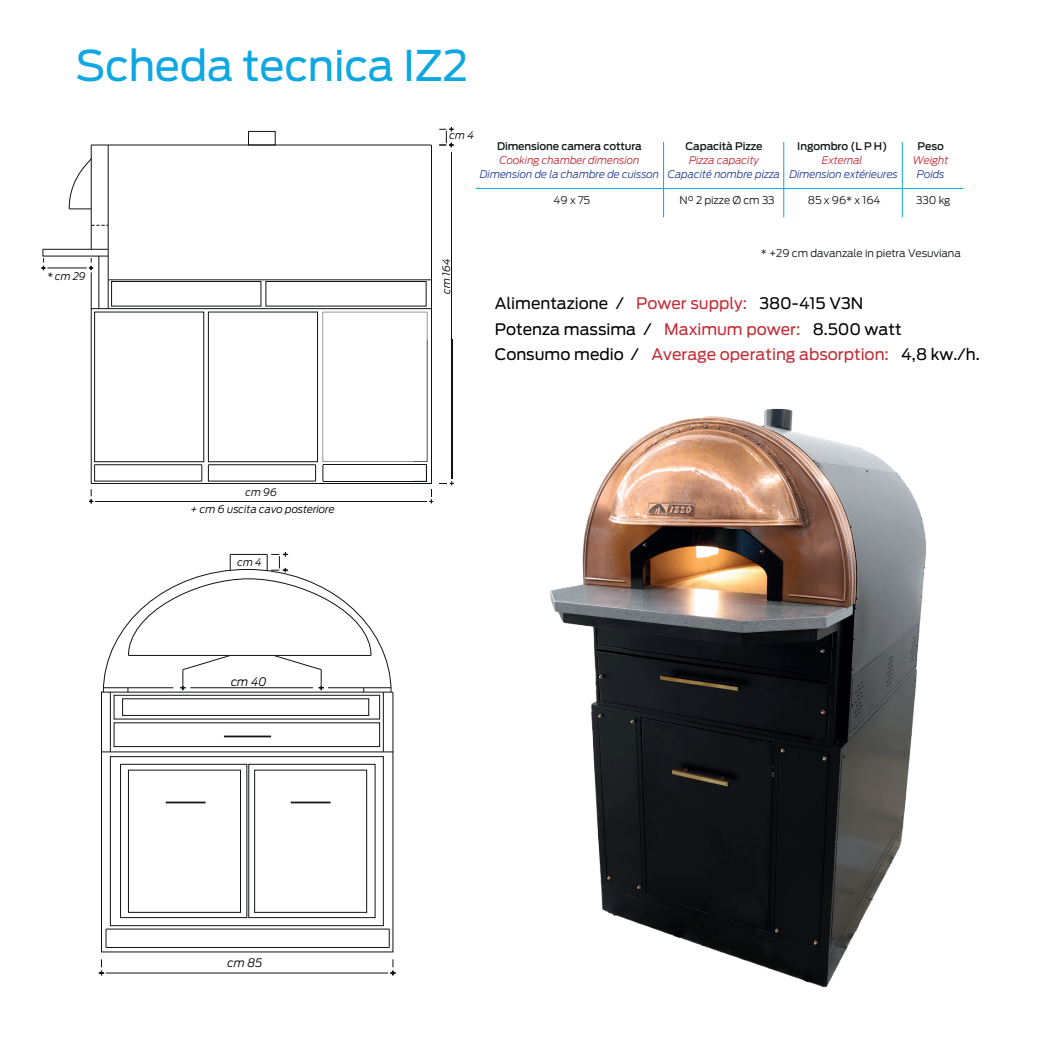
<style>
.page{position:relative;width:1042px;height:1042px;background:#fff}
.page>*{position:absolute;margin:0;border:0;box-sizing:border-box;transform-origin:0 0}
.t1{font:42px "Ford Antenna";letter-spacing:-.01em;color:#0da8e1}
.t2{font:15.75px/25.9px "Ford Antenna";color:#000001}
.t3{font:italic 300 11.72px "Ford Antenna";letter-spacing:-.01em;color:#000001}
.t4{font:italic 300 10.5px "Ford Antenna";letter-spacing:-.01em;color:#284094}
.t5{font:300 10.5px "Ford Antenna";letter-spacing:-.01em;color:#111314}
.t6{font:500 10.5px "Ford Antenna";letter-spacing:-.01em;color:#111314}
.t7{font:italic 300 10.5px "Ford Antenna";letter-spacing:-.01em;color:#c22d37}
.t8{font:italic 300 10.5px "Ford Antenna";letter-spacing:-.01em;color:#000001}
.t9{font:italic 300 10.33px "Ford Antenna";letter-spacing:-.01em;color:#000001}
.s1{color:#030508}
.s2{color:#c22d37}
</style>
<div class="page">
<hr style="left:91px;top:145px;width:340px;height:1px;background:#111314">
<hr style="left:91px;top:145px;width:1px;height:104px;background:#111314">
<hr style="left:108px;top:145px;width:1px;height:104px;background:#111314">
<hr style="left:431px;top:145px;width:1px;height:338px;background:#111314">
<svg style="left:69px;top:131px;width:207px;height:95px"></svg>
<hr style="left:452px;top:152px;width:1px;height:326px;background:#111314">
<svg style="left:439px;top:127px;width:15px;height:20px"></svg>
<hr style="left:476px;top:188px;width:487px;height:1px;background:#0da8e1">
<hr style="left:663px;top:142px;width:1px;height:75px;background:#0da8e1">
<hr style="left:783px;top:142px;width:1px;height:75px;background:#0da8e1">
<hr style="left:902px;top:142px;width:1px;height:75px;background:#0da8e1">
<svg style="left:440px;top:481px;width:14px;height:4px"></svg>
<svg style="left:41px;top:249px;width:392px;height:254px"></svg>
<svg style="left:101px;top:752px;width:292px;height:200px"></svg>
<hr style="left:393px;top:692px;width:1px;height:60px;background:#111314">
<hr style="left:106px;top:972px;width:282px;height:1px;background:#111314">
<svg style="left:99px;top:959px;width:5px;height:16px"></svg>
<svg style="left:390px;top:959px;width:6px;height:16px"></svg>
<svg style="left:106px;top:930px;width:1px;height:17px"></svg>
<hr style="left:106px;top:947px;width:283px;height:1px;background:#111314">
<svg style="left:389px;top:929px;width:1px;height:18px"></svg>
<hr style="left:106px;top:929px;width:283px;height:1px;background:#111314">
<svg style="left:101px;top:552px;width:292px;height:200px"></svg>
<svg style="left:120px;top:764px;width:255px;height:154px"></svg>
<svg style="left:122px;top:698px;width:247px;height:215px"></svg>
<img style="left:550px;top:408px;width:376px;height:580px">
<h1 class="t1" style="left:76px;top:30px;width:394px">Scheda tecnica IZ2</h1>
<p class="t9" style="left:450px;top:127px;width:26px">cm 4</p>
<p class="t6" style="left:497px;top:137px;width:146px">Dimensione camera cottura</p>
<p class="t7" style="left:499px;top:151px;width:141px">Cooking chamber dimension</p>
<p class="t4" style="left:480px;top:165px;width:181px">Dimension de la chambre de cuisson</p>
<p class="t6" style="left:685px;top:137px;width:78px">Capacità Pizze</p>
<p class="t7" style="left:689px;top:151px;width:72px">Pizza capacity</p>
<p class="t4" style="left:668px;top:165px;width:114px">Capacité nombre pizza</p>
<p class="t6" style="left:797px;top:137px;width:92px">Ingombro (L P H)</p>
<p class="t7" style="left:822px;top:151px;width:42px">External</p>
<p class="t4" style="left:789px;top:165px;width:110px">Dimension extérieures</p>
<p class="t6" style="left:917px;top:137px;width:28px">Peso</p>
<p class="t7" style="left:913px;top:151px;width:37px">Weight</p>
<p class="t4" style="left:917px;top:165px;width:29px">Poids</p>
<p class="t9" style="left:47px;top:267px;width:40px">* cm 29</p>
<p class="t9" style="left:246px;top:484px;width:33px">cm 96</p>
<p class="t8" style="left:190px;top:500px;width:146px">+ cm 6 uscita cavo posteriore</p>
<p class="t9" style="left:237px;top:553px;width:26px">cm 4</p>
<p class="t3" style="left:231px;top:671px;width:37px">cm 40</p>
<p class="t9" style="left:437px;top:294px;width:37px;rotate:-90deg">cm 164</p>
<p class="t5" style="left:553px;top:191px;width:38px">49 x 75</p>
<p class="t5" style="left:679px;top:191px;width:97px">N° 2 pizze Ø cm 33</p>
<p class="t5" style="left:808px;top:191px;width:74px">85 x 96* x 164</p>
<p class="t5" style="left:916px;top:191px;width:36px">330 kg</p>
<p class="t5" style="left:760px;top:244px;width:202px">* +29 cm davanzale in pietra Vesuviana</p>
<p class="t2" style="left:495px;top:288px;width:486px"><span class="s1">Alimentazione /</span> <span class="s2">Power supply:</span> 380-415 V3N<br>Potenza massima / <span class="s2">Maximum power:</span> 8.500 watt<br>Consumo medio / <span class="s2">Average operating absorption:</span> 4,8 kw./h.</p>
<p class="t3" style="left:227px;top:953px;width:36px">cm 85</p>
</div>
